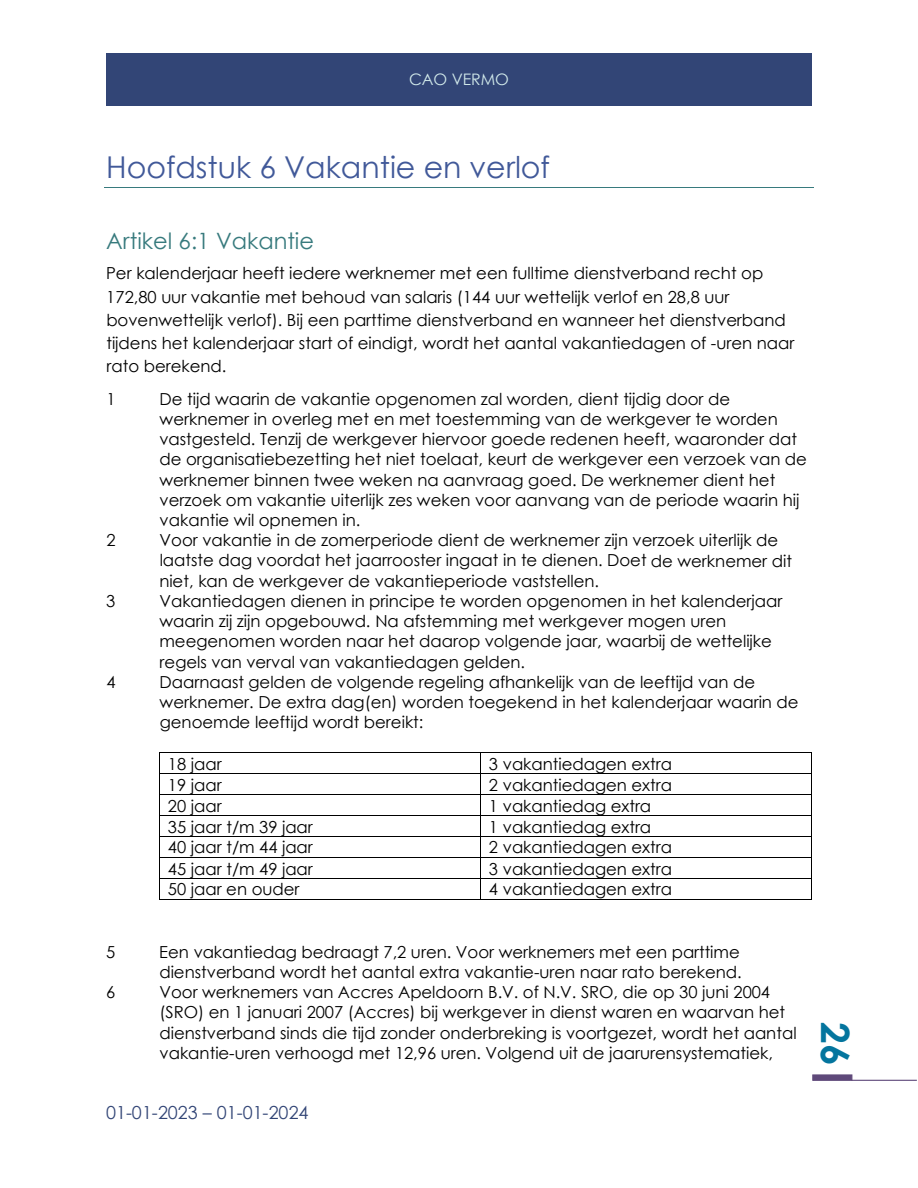
<style>
.page{position:relative;width:918px;height:1188px;background:#fff}
.page>*{position:absolute;margin:0;border:0;box-sizing:border-box;transform-origin:0 0}
.t1{font:700 39px "Century Gothic";color:#04759e}
.t2{font:30px "Century Gothic";color:#415999}
.t3{font:22.5px "Century Gothic";color:#377a7d}
.t4{font:18px "Century Gothic";letter-spacing:-.005em;color:#324576}
.t5{font:16.5px/20.2px "Century Gothic";color:#000}
.t6{font:15.9px "Century Gothic";letter-spacing:-.005em;color:#d1e9ea}
</style>
<div class="page">
<div style="left:812px;top:1074px;width:40px;height:7px;background:#5f497a;border:1px solid #5f497a"></div>
<hr style="left:852px;top:1080px;width:65px;height:1px;background:#5f497a">
<div style="left:106px;top:53px;width:706px;height:53px;background:#324576"></div>
<hr style="left:104px;top:187px;width:710px;height:1px;background:#377a7d">
<hr style="left:160px;top:752px;width:320px;height:1px;background:#000">
<hr style="left:481px;top:752px;width:330px;height:1px;background:#000">
<hr style="left:160px;top:773px;width:320px;height:1px;background:#000">
<hr style="left:481px;top:773px;width:330px;height:1px;background:#000">
<hr style="left:160px;top:794px;width:320px;height:1px;background:#000">
<hr style="left:481px;top:794px;width:330px;height:1px;background:#000">
<hr style="left:160px;top:815px;width:320px;height:1px;background:#000">
<hr style="left:481px;top:815px;width:330px;height:1px;background:#000">
<hr style="left:160px;top:836px;width:320px;height:1px;background:#000">
<hr style="left:481px;top:836px;width:330px;height:1px;background:#000">
<hr style="left:160px;top:857px;width:320px;height:1px;background:#000">
<hr style="left:481px;top:857px;width:330px;height:1px;background:#000">
<hr style="left:160px;top:878px;width:320px;height:1px;background:#000">
<hr style="left:481px;top:878px;width:330px;height:1px;background:#000">
<hr style="left:160px;top:899px;width:320px;height:1px;background:#000">
<svg style="left:480px;top:752px;width:1px;height:148px"></svg>
<hr style="left:481px;top:899px;width:330px;height:1px;background:#000">
<svg style="left:811px;top:752px;width:1px;height:148px"></svg>
<p class="t6" style="left:409px;top:68px;width:101px">CAO VERMO</p>
<h2 class="t2" style="left:106px;top:146px;width:445px">Hoofdstuk 6 Vakantie en verlof</h2>
<h3 class="t3" style="left:106px;top:225px;width:209px">Artikel 6:1 Vakantie</h3>
<p class="t5" style="left:106px;top:262px;width:690px;line-height:23.2px">Per kalenderjaar heeft iedere werknemer met een fulltime dienstverband recht op 172,80 uur vakantie met behoud van salaris (144 uur wettelijk verlof en 28,8 uur bovenwettelijk verlof). Bij een parttime dienstverband en wanneer het dienstverband tijdens het kalenderjaar start of eindigt, wordt het aantal vakantiedagen of -uren naar rato berekend.</p>
<p class="t5" style="left:106px;top:388px;width:11px">1</p>
<p class="t5" style="left:159px;top:388px;width:649px">De tijd waarin de vakantie opgenomen zal worden, dient tijdig door de werknemer in overleg met en met toestemming van de werkgever te worden vastgesteld. Tenzij de werkgever hiervoor goede redenen heeft, waaronder dat de organisatiebezetting het niet toelaat, keurt de werkgever een verzoek van de werknemer binnen twee weken na aanvraag goed. De werknemer dient het verzoek om vakantie uiterlijk zes weken voor aanvang van de periode waarin hij vakantie wil opnemen in.</p>
<p class="t5" style="left:107px;top:530px;width:11px">2</p>
<p class="t5" style="left:159px;top:530px;width:634px">Voor vakantie in de zomerperiode dient de werknemer zijn verzoek uiterlijk de laatste dag voordat het jaarrooster ingaat in te dienen. Doet de werknemer dit niet, kan de werkgever de vakantieperiode vaststellen.</p>
<p class="t5" style="left:106px;top:591px;width:11px">3</p>
<p class="t5" style="left:159px;top:591px;width:625px">Vakantiedagen dienen in principe te worden opgenomen in het kalenderjaar waarin zij zijn opgebouwd. Na afstemming met werkgever mogen uren meegenomen worden naar het daarop volgende jaar, waarbij de wettelijke regels van verval van vakantiedagen gelden.</p>
<p class="t5" style="left:106px;top:672px;width:11px">4</p>
<p class="t5" style="left:160px;top:672px;width:641px">Daarnaast gelden de volgende regeling afhankelijk van de leeftijd van de werknemer. De extra dag(en) worden toegekend in het kalenderjaar waarin de genoemde leeftijd wordt bereikt:</p>
<p class="t5" style="left:168px;top:753px;width:55px">18 jaar</p>
<p class="t5" style="left:489px;top:753px;width:185px">3 vakantiedagen extra</p>
<p class="t5" style="left:168px;top:774px;width:55px">19 jaar</p>
<p class="t5" style="left:489px;top:774px;width:185px">2 vakantiedagen extra</p>
<p class="t5" style="left:168px;top:795px;width:55px">20 jaar</p>
<p class="t5" style="left:489px;top:795px;width:164px">1 vakantiedag extra</p>
<p class="t5" style="left:168px;top:816px;width:146px">35 jaar t/m 39 jaar</p>
<p class="t5" style="left:489px;top:816px;width:164px">1 vakantiedag extra</p>
<p class="t5" style="left:168px;top:837px;width:146px">40 jaar t/m 44 jaar</p>
<p class="t5" style="left:489px;top:837px;width:185px">2 vakantiedagen extra</p>
<p class="t5" style="left:168px;top:858px;width:146px">45 jaar t/m 49 jaar</p>
<p class="t5" style="left:489px;top:858px;width:185px">3 vakantiedagen extra</p>
<p class="t5" style="left:168px;top:879px;width:133px">50 jaar en ouder</p>
<p class="t5" style="left:489px;top:879px;width:185px">4 vakantiedagen extra</p>
<p class="t5" style="left:106px;top:941px;width:11px">5</p>
<p class="t5" style="left:159px;top:941px;width:584px">Een vakantiedag bedraagt 7,2 uren. Voor werknemers met een parttime dienstverband wordt het aantal extra vakantie-uren naar rato berekend.</p>
<p class="t5" style="left:106px;top:982px;width:11px">6</p>
<p class="t5" style="left:159px;top:982px;width:639px">Voor werknemers van Accres Apeldoorn B.V. of N.V. SRO, die op 30 juni 2004 (SRO) en 1 januari 2007 (Accres) bij werkgever in dienst waren en waarvan het dienstverband sinds die tijd zonder onderbreking is voortgezet, wordt het aantal vakantie-uren verhoogd met 12,96 uren. Volgend uit de jaarurensystematiek,</p>
<p class="t4" style="left:106px;top:1100px;width:204px">01-01-2023 – 01-01-2024</p>
<h1 class="t1" style="left:865px;top:1022px;width:45px;rotate:90deg">26</h1>
</div>
